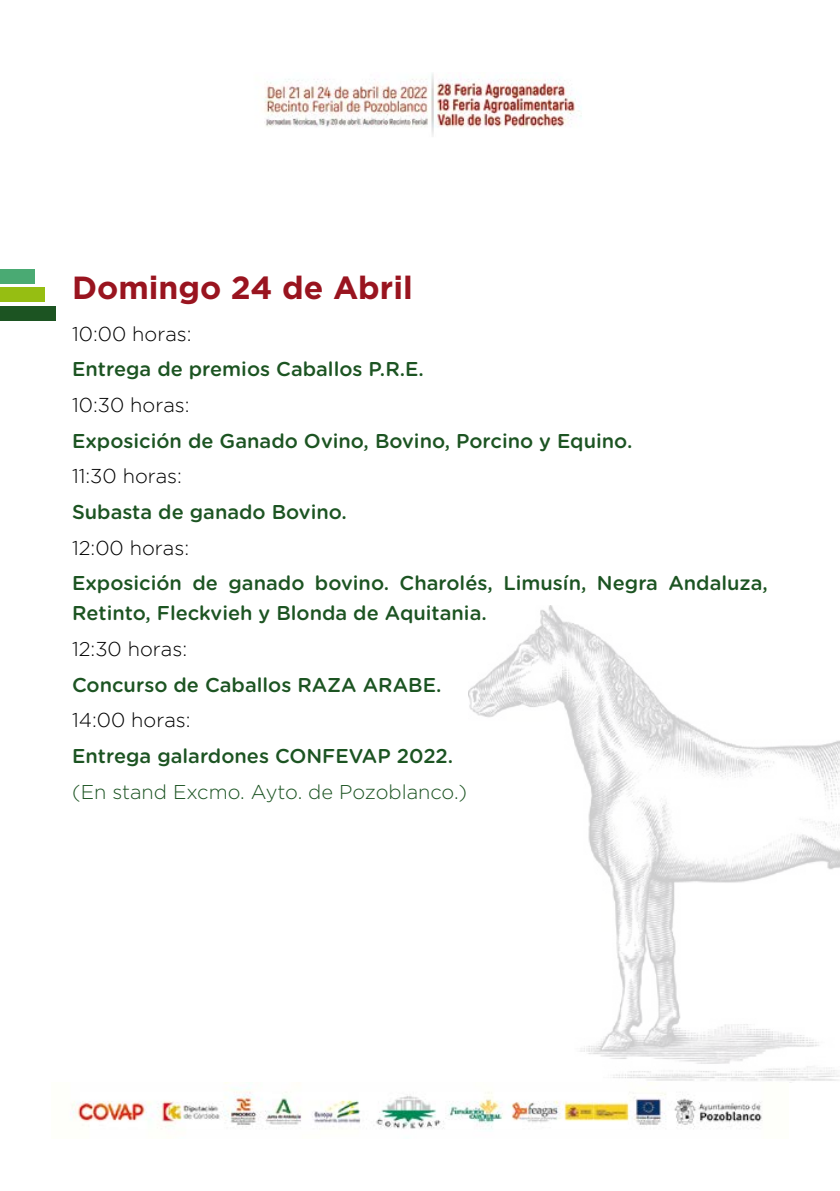
<style>
.page{position:relative;width:840px;height:1191px;background:#fff}
.page>*{position:absolute;margin:0;border:0;box-sizing:border-box;transform-origin:0 0}
.t1{font:700 32px "Gotham";color:#99141f}
.t2{font:500 20px/30px "Gotham Rounded";color:#1c5422}
.t3{font:300 20px "Gotham";color:#000}
.t4{font:300 20px "Gotham";color:#1c5422}
</style>
<div class="page">
<img style="left:468px;top:605px;width:371px;height:476px">
<div style="left:0;top:269px;width:35px;height:15px;background:#4aaa73"></div>
<div style="left:0;top:288px;width:45px;height:14px;background:#96be12"></div>
<div style="left:0;top:306px;width:55px;height:14px;background:#1c5422"></div>
<img style="left:264px;top:73px;width:318px;height:64px">
<img style="left:71px;top:1082px;width:692px;height:47px">
<h1 class="t1" style="left:72px;top:269px;width:342px">Domingo 24 de Abril</h1>
<p class="t3" style="left:72px;top:322px;width:121px">10:00 horas:</p>
<p class="t2" style="left:72px;top:353px;width:353px">Entrega de premios Caballos P.R.E.</p>
<p class="t3" style="left:72px;top:394px;width:119px">10:30 horas:</p>
<p class="t2" style="left:72px;top:425px;width:561px">Exposición de Ganado Ovino, Bovino, Porcino y Equino.</p>
<p class="t3" style="left:72px;top:465px;width:111px">11:30 horas:</p>
<p class="t2" style="left:72px;top:496px;width:276px">Subasta de ganado Bovino.</p>
<p class="t3" style="left:72px;top:536px;width:118px">12:00 horas:</p>
<p class="t2" style="left:72px;top:567px;width:697px">Exposición de ganado bovino. Charolés, Limusín, Negra Andaluza,<br>Retinto, Fleckvieh y Blonda de Aquitania.</p>
<p class="t3" style="left:72px;top:638px;width:116px">12:30 horas:</p>
<p class="t2" style="left:72px;top:668px;width:370px">Concurso de Caballos RAZA ARABE.</p>
<p class="t3" style="left:72px;top:709px;width:120px">14:00 horas:</p>
<p class="t2" style="left:72px;top:740px;width:382px">Entrega galardones CONFEVAP 2022.</p>
<p class="t4" style="left:72px;top:780px;width:396px">(En stand Excmo. Ayto. de Pozoblanco.)</p>
</div>
